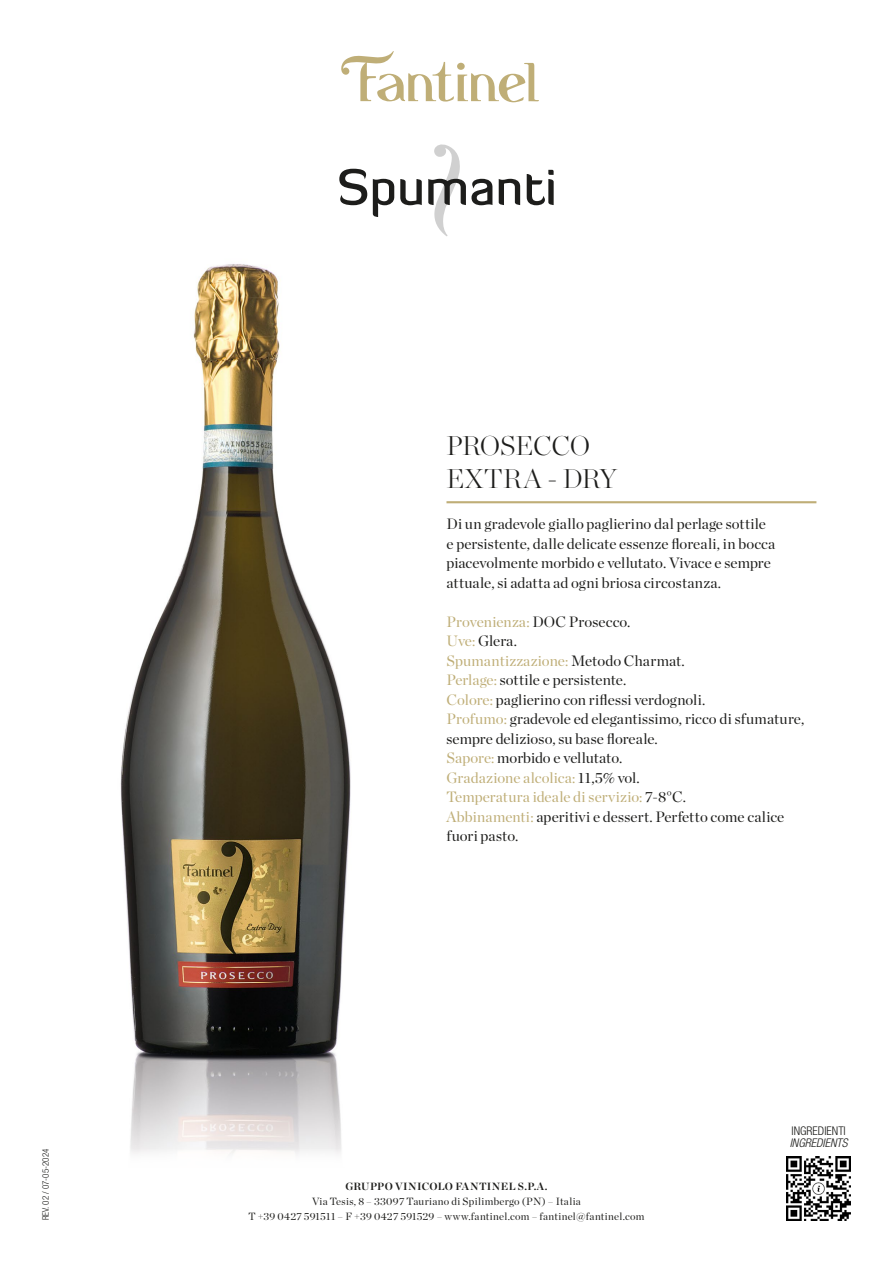
<style>
.page{position:relative;width:893px;height:1263px;background:#fff}
.page>*{position:absolute;margin:0;border:0;box-sizing:border-box;transform-origin:0 0}
.t1{font:200 27px/32.4px "Chronicle Display";letter-spacing:-.005em;color:#1d1d1b}
.t2{font:15px/19.5px "Chronicle Display";letter-spacing:.005em;color:#1d1d1b}
.t3{font:300 condensed 12px "Helvetica Neue LT Std";color:#1d1d1b}
.t4{font:italic 300 condensed 12px "Helvetica Neue LT Std";color:#1d1d1b}
.t5{font:10.5px "Chronicle Display";letter-spacing:.025em;color:#1d1d1b}
.t6{font:700 10.5px "Chronicle Display";letter-spacing:.03em;color:#1d1d1b}
.t7{font:300 condensed 9px "Helvetica Neue LT Std";color:#1d1d1b}
.s1{color:#bfae77}
</style>
<div class="page">
<svg style="left:341px;top:51px;width:198px;height:51px"></svg>
<img style="left:120px;top:264px;width:231px;height:890px">
<svg style="left:339px;top:169px;width:28px;height:36px"></svg>
<svg style="left:373px;top:179px;width:21px;height:38px"></svg>
<svg style="left:400px;top:179px;width:22px;height:26px"></svg>
<svg style="left:428px;top:144px;width:64px;height:92px"></svg>
<svg style="left:499px;top:179px;width:21px;height:26px"></svg>
<svg style="left:527px;top:170px;width:27px;height:35px"></svg>
<img style="left:787px;top:1157px;width:63px;height:63px">
<hr style="left:446px;top:501px;width:370px;height:2px;background:#bfae77">
<p class="t7" style="left:41px;top:1220px;width:73px;rotate:-90deg">REV. 02 / 07-05-2024</p>
<h1 class="t1" style="left:446px;top:427px;width:172px">PROSECCO<br>EXTRA - DRY</h1>
<p class="t2" style="left:446px;top:513px;width:330px">Di un gradevole giallo paglierino dal perlage sottile e persistente, dalle delicate essenze floreali, in bocca piacevolmente morbido e vellutato. Vivace e sempre attuale, si adatta ad ogni briosa circostanza.</p>
<p class="t2" style="left:446px;top:611px;width:359px"><span class="s1">Provenienza:</span> DOC Prosecco.<br><span class="s1">Uve:</span> Glera.<br><span class="s1">Spumantizzazione:</span> Metodo Charmat.<br><span class="s1">Perlage:</span> sottile e persistente.<br><span class="s1">Colore:</span> paglierino con riflessi verdognoli.<br><span class="s1">Profumo:</span> gradevole ed elegantissimo, ricco di sfumature, sempre delizioso, su base floreale.<br><span class="s1">Sapore:</span> morbido e vellutato.<br><span class="s1">Gradazione alcolica:</span> 11,5% vol.<br><span class="s1">Temperatura ideale di servizio:</span> 7-8°C.<br><span class="s1">Abbinamenti:</span> aperitivi e dessert. Perfetto come calice fuori pasto.</p>
<p class="t6" style="left:345px;top:1178px;width:204px">GRUPPO VINICOLO FANTINEL S.P.A.</p>
<p class="t5" style="left:312px;top:1194px;width:270px">Via Tesis, 8 – 33097 Tauriano di Spilimbergo (PN) – Italia</p>
<p class="t5" style="left:248px;top:1209px;width:398px">T +39 0427 591511 – F +39 0427 591529 – www.fantinel.com – fantinel@fantinel.com</p>
<p class="t3" style="left:791px;top:1123px;width:56px">INGREDIENTI</p>
<p class="t4" style="left:790px;top:1135px;width:59px">INGREDIENTS</p>
</div>
